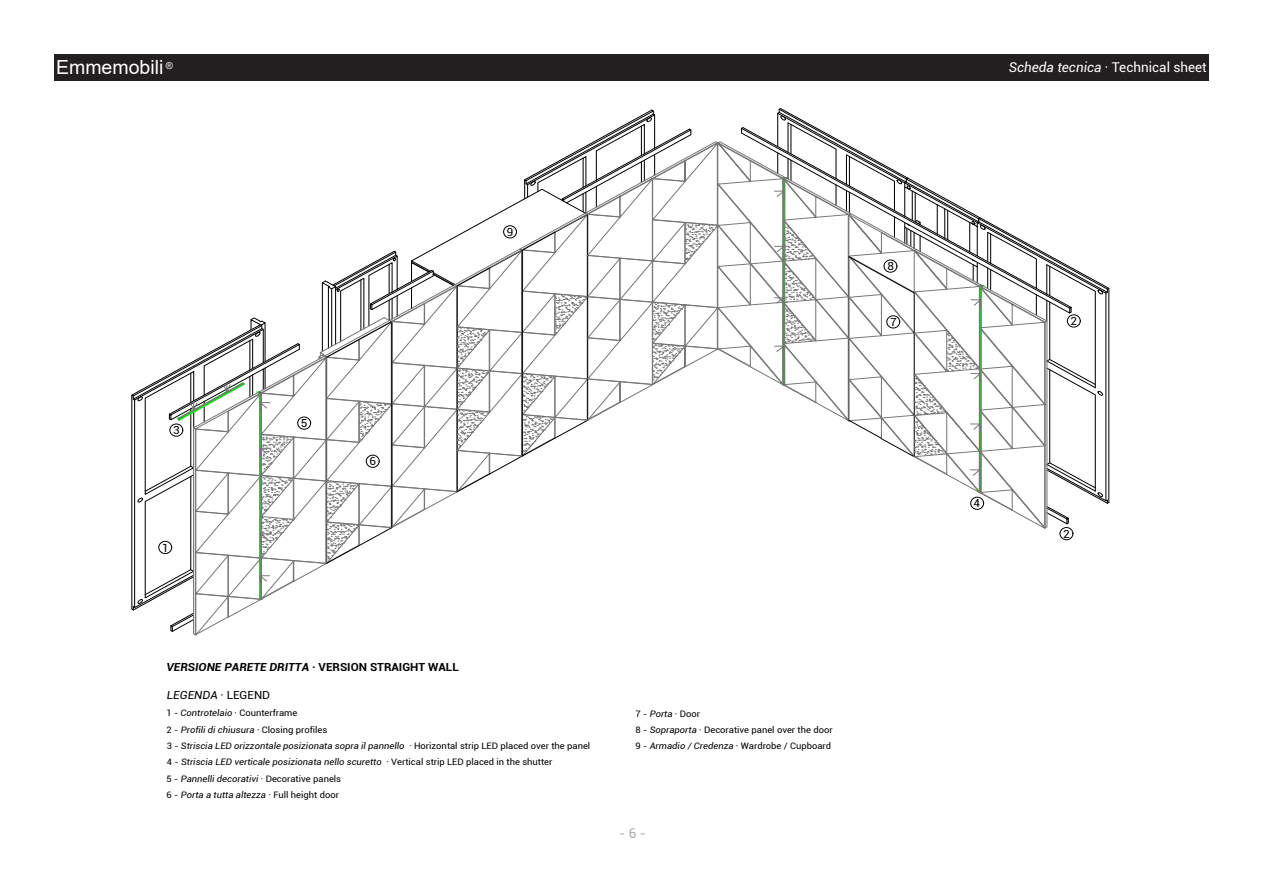
<style>
.page{position:relative;width:1263px;height:893px;background:#fff}
.page>*{position:absolute;margin:0;border:0;box-sizing:border-box;transform-origin:0 0}
.t1{font:19.5px "Arial";color:#fff}
.t2{font:13.5px "Roboto";color:#fff}
.t3{font:13.5px "Roboto";color:#a8a9ad}
.t4{font:italic 700 11.1px "Roboto";color:#000;scale:1.05 1}
.t5{font:italic 11.1px "Roboto";color:#000;scale:1.05 1}
.t6{font:11.1px "Roboto";color:#000;scale:1.05 1}
.t7{font:italic 8.85px/16.4px "Roboto";color:#000;scale:1.05 1}
.t8{font:8.85px/16.2px "Roboto";color:#000;scale:1.05 1}
.s1{font-style:italic}
.s2{font-style:normal}
</style>
<div class="page">
<div style="left:54px;top:54px;width:1155px;height:27px;background:#231f20"></div>
<svg style="left:131px;top:108px;width:978px;height:528px"></svg>
<div style="left:170px;top:424px;width:13px;height:12px;border:1px solid #000;border-radius:50%"></div>
<div style="left:970px;top:497px;width:14px;height:13px;border:1px solid #000;border-radius:50%"></div>
<div style="left:298px;top:417px;width:13px;height:12px;border:1px solid #000;border-radius:50%"></div>
<div style="left:366px;top:455px;width:13px;height:13px;border:1px solid #000;border-radius:50%"></div>
<div style="left:887px;top:316px;width:13px;height:12px;border:1px solid #000;border-radius:50%"></div>
<div style="left:884px;top:260px;width:13px;height:12px;border:1px solid #000;border-radius:50%"></div>
<div style="left:503px;top:226px;width:14px;height:12px;border:1px solid #000;border-radius:50%"></div>
<h1 class="t1" style="left:56px;top:54px;width:118px">Emmemobili <sup>®</sup></h1>
<h2 class="t2" style="left:1009px;top:58px;width:199px"><span class="s1">Scheda tecnica</span> · Technical sheet</h2>
<p class="t6" style="left:507px;top:225px;width:8px">9</p>
<p class="t6" style="left:173px;top:422px;width:8px">3</p>
<p class="t6" style="left:162px;top:540px;width:8px">1</p>
<p class="t6" style="left:301px;top:415px;width:8px">5</p>
<p class="t6" style="left:369px;top:453px;width:8px">6</p>
<p class="t4" style="left:166px;top:659px;width:280px">VERSIONE PARETE DRITTA <span class="s2">· VERSION STRAIGHT WALL</span></p>
<p class="t5" style="left:167px;top:687px;width:100px">LEGENDA <span class="s2">· LEGEND</span></p>
<p class="t7" style="left:166px;top:705px;width:405px"><span class="s2">1 -</span> Controtelaio <span class="s2">· Counterframe<br>2 -</span> Profili di chiusura <span class="s2">· Closing profiles<br>3 -</span> Striscia LED orizzontale posizionata sopra il pannello <span class="s2">· Horizontal strip LED placed over the panel 4 -</span> Striscia LED verticale posizionata nello scuretto <span class="s2">· Vertical strip LED placed in the shutter<br>5 -</span> Pannelli decorativi <span class="s2">· Decorative panels<br>6 -</span> Porta a tutta altezza <span class="s2">· Full height door</span></p>
<p class="t8" style="left:635px;top:705px;width:189px">7 - <span class="s1">Porta</span> · Door<br>8 - <span class="s1">Sopraporta</span> · Decorative panel over the door<br>9 - <span class="s1">Armadio / Credenza</span> · Wardrobe / Cupboard</p>
<h2 class="t3" style="left:619px;top:824px;width:28px">- 6 -</h2>
<p class="t6" style="left:887px;top:258px;width:8px">8</p>
<p class="t6" style="left:890px;top:314px;width:8px">7</p>
<p class="t6" style="left:973px;top:495px;width:8px">4</p>
<p class="t6" style="left:1071px;top:313px;width:8px">2</p>
<p class="t6" style="left:1063px;top:526px;width:8px">2</p>
</div>
